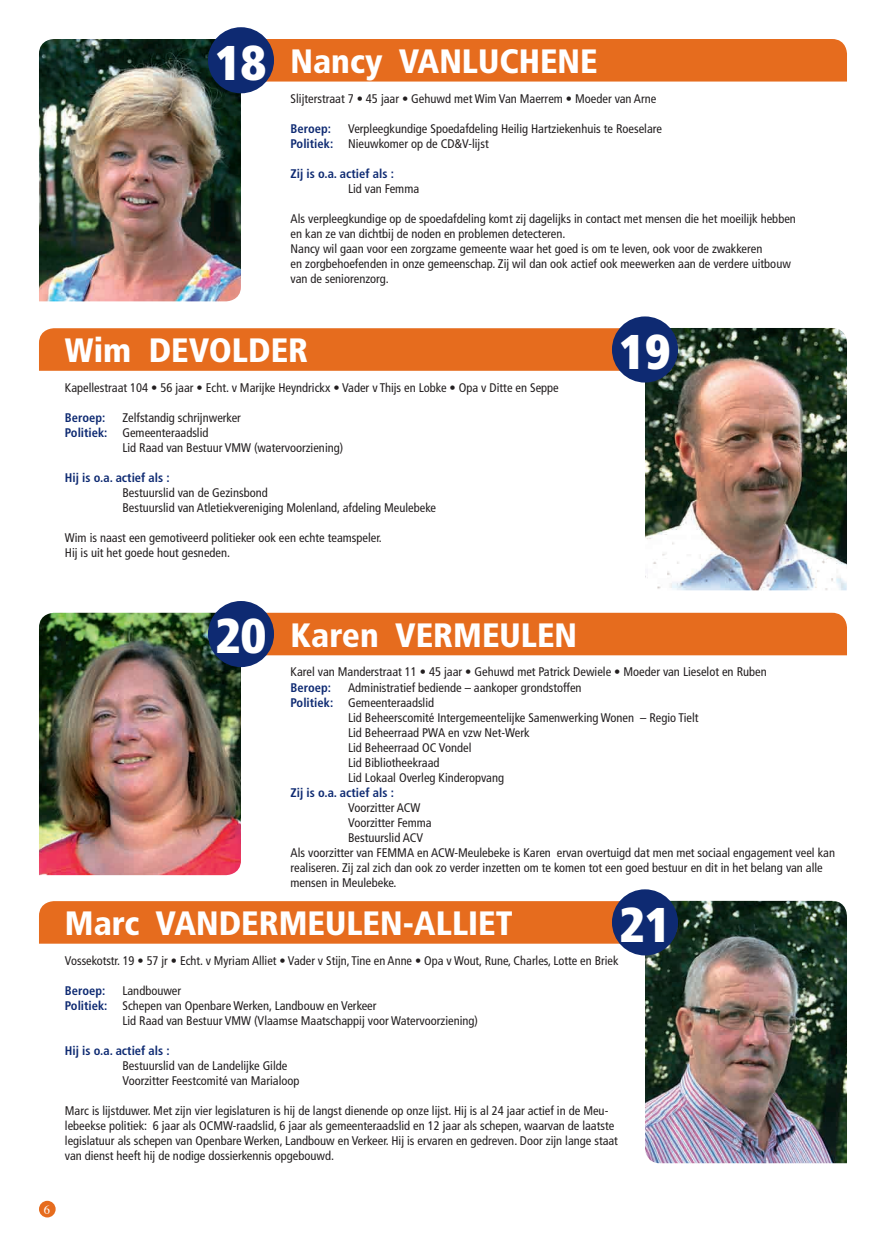
<style>
.page{position:relative;width:886px;height:1241px;background:#fff}
.page>*{position:absolute;margin:0;border:0;box-sizing:border-box;transform-origin:0 0}
.t1{font:900 condensed 48.75px "Frutiger";color:#fff}
.t2{font:900 condensed 33.75px "Frutiger";color:#fff}
.t3{font:condensed 12.5px/15px "Frutiger";color:#231f20}
.t4{font:700 condensed 12.5px "Frutiger";color:#0e2a72}
.t5{font:12.5px "Times";color:#fff}
.s1{font-weight:700;color:#0e2a72}
</style>
<div class="page">
<div style="left:39px;top:1200px;width:17px;height:17px;background:#e66c1e;border-radius:50%"></div>
<div style="left:267px;top:39px;width:580px;height:42px;background:#e66c1e"></div>
<img style="left:39px;top:39px;width:202px;height:262px">
<div style="left:208px;top:27px;width:66px;height:66px;background:#0e2a72;border-radius:50%"></div>
<div style="left:39px;top:328px;width:581px;height:43px;background:#e66c1e"></div>
<img style="left:645px;top:328px;width:202px;height:262px">
<div style="left:612px;top:316px;width:66px;height:66px;background:#0e2a72;border-radius:50%"></div>
<div style="left:266px;top:612px;width:581px;height:43px;background:#e66c1e"></div>
<img style="left:39px;top:612px;width:202px;height:263px">
<div style="left:208px;top:601px;width:66px;height:66px;background:#0e2a72;border-radius:50%"></div>
<div style="left:39px;top:901px;width:580px;height:42px;background:#e66c1e"></div>
<img style="left:645px;top:900px;width:202px;height:262px">
<div style="left:612px;top:889px;width:66px;height:66px;background:#0e2a72;border-radius:50%"></div>
<h1 class="t1" style="left:216px;top:33px;width:52px">18</h1>
<h2 class="t2" style="left:291px;top:41px;width:309px">Nancy VANLUCHENE</h2>
<p class="t3" style="left:291px;top:91px;width:367px">Slijterstraat 7 • 45 jaar • Gehuwd met Wim Van Maerrem • Moeder van Arne</p>
<p class="t4" style="left:291px;top:121px;width:42px">Beroep:</p>
<p class="t3" style="left:291px;top:121px;width:373px;text-indent:58px">Verpleegkundige Spoedafdeling Heilig Hartziekenhuis te Roeselare<br><span class="s1">Politiek:</span> Nieuwkomer op de CD&amp;V-lijst</p>
<p class="t4" style="left:291px;top:166px;width:105px">Zij is o.a. actief als :</p>
<p class="t3" style="left:348px;top:181px;width:73px">Lid van Femma</p>
<p class="t3" style="left:291px;top:211px;width:507px">Als verpleegkundige op de spoedafdeling komt zij dagelijks in contact met mensen die het moeilijk hebben en kan ze van dichtbij de noden en problemen detecteren.<br>Nancy wil gaan voor een zorgzame gemeente waar het goed is om te leven, ook voor de zwakkeren<br>en zorgbehoefenden in onze gemeenschap. Zij wil dan ook actief ook meewerken aan de verdere uitbouw van de seniorenzorg.</p>
<h2 class="t2" style="left:65px;top:330px;width:245px">Wim DEVOLDER</h2>
<p class="t3" style="left:65px;top:380px;width:495px">Kapellestraat 104 • 56 jaar • Echt. v Marijke Heyndrickx • Vader v Thijs en Lobke • Opa v Ditte en Seppe</p>
<p class="t4" style="left:65px;top:410px;width:42px">Beroep:</p>
<p class="t3" style="left:122px;top:410px;width:120px">Zelfstandig schrijnwerker</p>
<p class="t3" style="left:65px;top:425px;width:145px"><span class="s1">Politiek:</span> Gemeenteraadslid</p>
<p class="t3" style="left:122px;top:440px;width:222px">Lid Raad van Bestuur VMW (watervoorziening)</p>
<p class="t4" style="left:65px;top:470px;width:106px">Hij is o.a. actief als :</p>
<p class="t3" style="left:122px;top:485px;width:315px">Bestuurslid van de Gezinsbond<br>Bestuurslid van Atletiekvereniging Molenland, afdeling Meulebeke</p>
<p class="t3" style="left:65px;top:530px;width:318px">Wim is naast een gemotiveerd politieker ook een echte teamspeler.<br>Hij is uit het goede hout gesneden.</p>
<h1 class="t1" style="left:620px;top:322px;width:52px">19</h1>
<h1 class="t1" style="left:216px;top:606px;width:52px">20</h1>
<h2 class="t2" style="left:291px;top:614px;width:288px">Karen VERMEULEN</h2>
<p class="t3" style="left:291px;top:664px;width:478px">Karel van Manderstraat 11 • 45 jaar • Gehuwd met Patrick Dewiele • Moeder van Lieselot en Ruben</p>
<p class="t4" style="left:291px;top:679px;width:42px">Beroep:</p>
<p class="t3" style="left:348px;top:679px;width:235px">Administratief bediende – aankoper grondstoffen</p>
<p class="t3" style="left:291px;top:694px;width:145px"><span class="s1">Politiek:</span> Gemeenteraadslid</p>
<p class="t3" style="left:348px;top:709px;width:352px">Lid Beheerscomité Intergemeentelijke Samenwerking Wonen – Regio Tielt</p>
<p class="t3" style="left:348px;top:724px;width:183px">Lid Beheerraad PWA en vzw Net-Werk</p>
<p class="t3" style="left:348px;top:739px;width:125px">Lid Beheerraad OC Vondel</p>
<p class="t3" style="left:348px;top:754px;width:93px">Lid Bibliotheekraad</p>
<p class="t3" style="left:348px;top:769px;width:157px">Lid Lokaal Overleg Kinderopvang</p>
<p class="t4" style="left:291px;top:784px;width:105px">Zij is o.a. actief als :</p>
<p class="t3" style="left:348px;top:799px;width:74px">Voorzitter ACW</p>
<p class="t3" style="left:348px;top:814px;width:85px">Voorzitter Femma</p>
<p class="t3" style="left:348px;top:829px;width:76px">Bestuurslid ACV</p>
<p class="t3" style="left:291px;top:844px;width:546px">Als voorzitter van FEMMA en ACW-Meulebeke is Karen ervan overtuigd dat men met sociaal engagement veel kan</p>
<p class="t3" style="left:291px;top:859px;width:534px">realiseren. Zij zal zich dan ook zo verder inzetten om te komen tot een goed bestuur en dit in het belang van alle</p>
<p class="t3" style="left:291px;top:874px;width:107px">mensen in Meulebeke.</p>
<h2 class="t2" style="left:65px;top:902px;width:449px">Marc VANDERMEULEN-ALLIET</h2>
<h1 class="t1" style="left:620px;top:894px;width:52px">21</h1>
<p class="t3" style="left:65px;top:952px;width:555px">Vossekotstr. 19 • 57 jr • Echt. v Myriam Alliet • Vader v Stijn, Tine en Anne • Opa v Wout, Rune, Charles, Lotte en Briek</p>
<p class="t4" style="left:65px;top:982px;width:42px">Beroep:</p>
<p class="t3" style="left:122px;top:982px;width:60px">Landbouwer</p>
<p class="t3" style="left:65px;top:997px;width:313px"><span class="s1">Politiek:</span> Schepen van Openbare Werken, Landbouw en Verkeer</p>
<p class="t3" style="left:122px;top:1012px;width:357px">Lid Raad van Bestuur VMW (Vlaamse Maatschappij voor Watervoorziening)</p>
<p class="t4" style="left:65px;top:1042px;width:106px">Hij is o.a. actief als :</p>
<p class="t3" style="left:122px;top:1057px;width:179px">Bestuurslid van de Landelijke Gilde<br>Voorzitter Feestcomité van Marialoop</p>
<p class="t3" style="left:65px;top:1102px;width:554px">Marc is lijstduwer. Met zijn vier legislaturen is hij de langst dienende op onze lijst. Hij is al 24 jaar actief in de Meu&shy;lebeekse politiek: 6 jaar als OCMW-raadslid, 6 jaar als gemeenteraadslid en 12 jaar als schepen, waarvan de laatste legislatuur als schepen van Openbare Werken, Landbouw en Verkeer. Hij is ervaren en gedreven. Door zijn lange staat van dienst heeft hij de nodige dossierkennis opgebouwd.</p>
<p class="t5" style="left:44px;top:1197px;width:8px">6</p>
</div>
